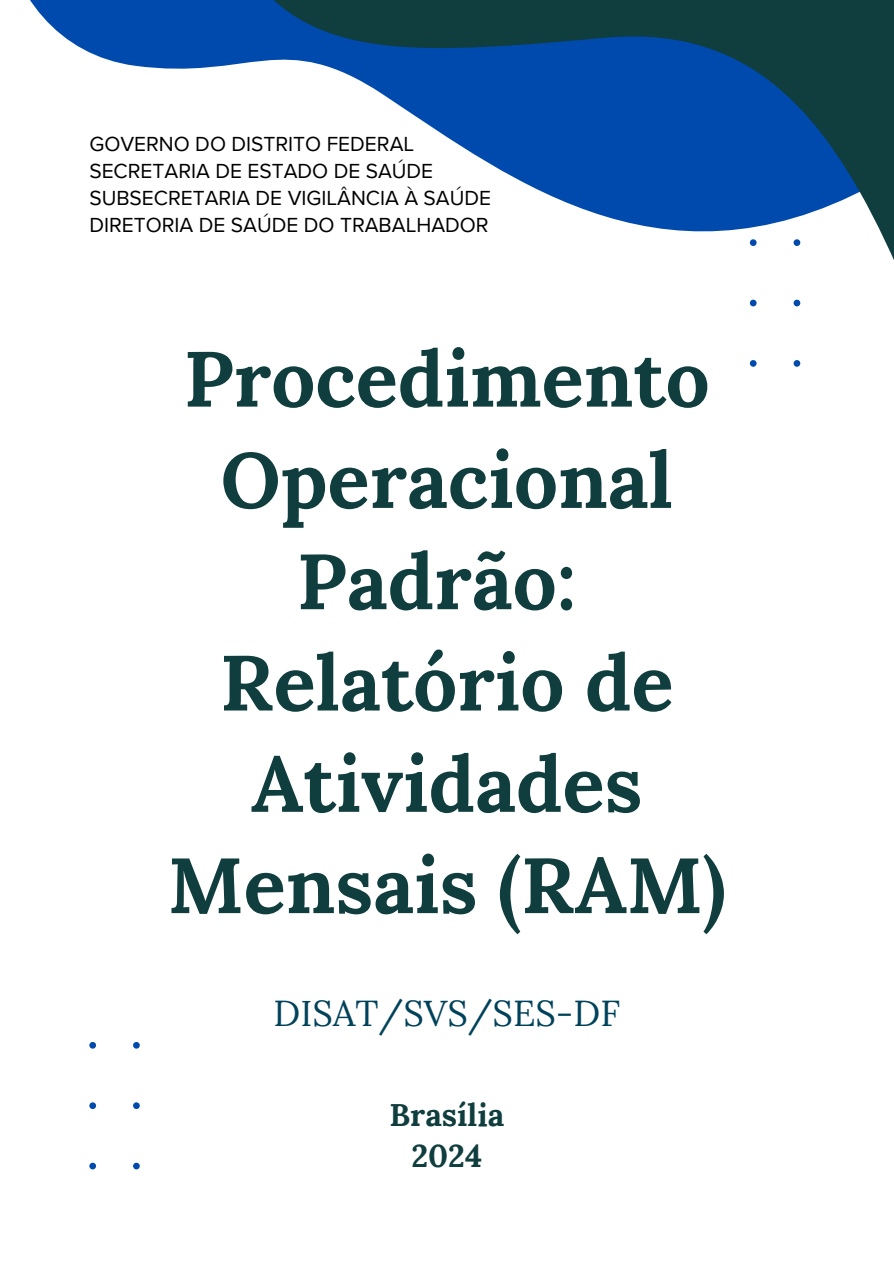
<style>
.page{position:relative;width:894px;height:1264px;background:#fff}
.page>*{position:absolute;margin:0;border:0;box-sizing:border-box;transform-origin:0 0}
.t1{font:700 78px/101.2px "Lora";color:#103d3e;text-align:center}
.t2{font:36px "Lora";color:#00425a}
.t3{font:700 31.5px/40.5px "Lora";color:#103d3e;text-align:center}
.t4{font:21px "Proxima Nova";color:#000}
</style>
<div class="page">
<svg style="left:89px;top:1041px;width:7px;height:7px"></svg>
<div style="left:89px;top:1102px;width:7px;height:7px;background:#004aad;border-radius:50%"></div>
<div style="left:89px;top:1162px;width:7px;height:7px;background:#004aad;border-radius:50%"></div>
<svg style="left:133px;top:1041px;width:7px;height:7px"></svg>
<div style="left:133px;top:1102px;width:7px;height:7px;background:#004aad;border-radius:50%"></div>
<div style="left:133px;top:1162px;width:7px;height:7px;background:#004aad;border-radius:50%"></div>
<svg style="left:30px;top:0;width:771px;height:305px"></svg>
<svg style="left:218px;top:0;width:675px;height:294px"></svg>
<svg style="left:749px;top:239px;width:7px;height:7px"></svg>
<div style="left:749px;top:300px;width:7px;height:6px;background:#004aad;border-radius:50%"></div>
<svg style="left:749px;top:360px;width:7px;height:7px"></svg>
<div style="left:793px;top:239px;width:7px;height:7px;background:#004aad;border-radius:50%"></div>
<div style="left:793px;top:300px;width:7px;height:6px;background:#004aad;border-radius:50%"></div>
<div style="left:793px;top:360px;width:7px;height:7px;background:#004aad;border-radius:50%"></div>
<p class="t4" style="left:89px;top:132px;width:326px">GOVERNO DO DISTRITO FEDERAL</p>
<p class="t4" style="left:89px;top:159px;width:345px">SECRETARIA DE ESTADO DE SAÚDE</p>
<p class="t4" style="left:89px;top:186px;width:403px">SUBSECRETARIA DE VIGILÂNCIA À SAÚDE</p>
<p class="t4" style="left:89px;top:213px;width:401px">DIRETORIA DE SAÚDE DO TRABALHADOR</p>
<p class="t1" style="left:168px;top:327px;width:559px">Procedimento<br>Operacional<br>Padrão:<br>Relatório de<br>Atividades<br>Mensais (RAM)</p>
<h1 class="t2" style="left:273px;top:990px;width:348px">DISAT/SVS/SES-DF</h1>
<p class="t3" style="left:389px;top:1094px;width:116px">Brasília<br>2024</p>
</div>
